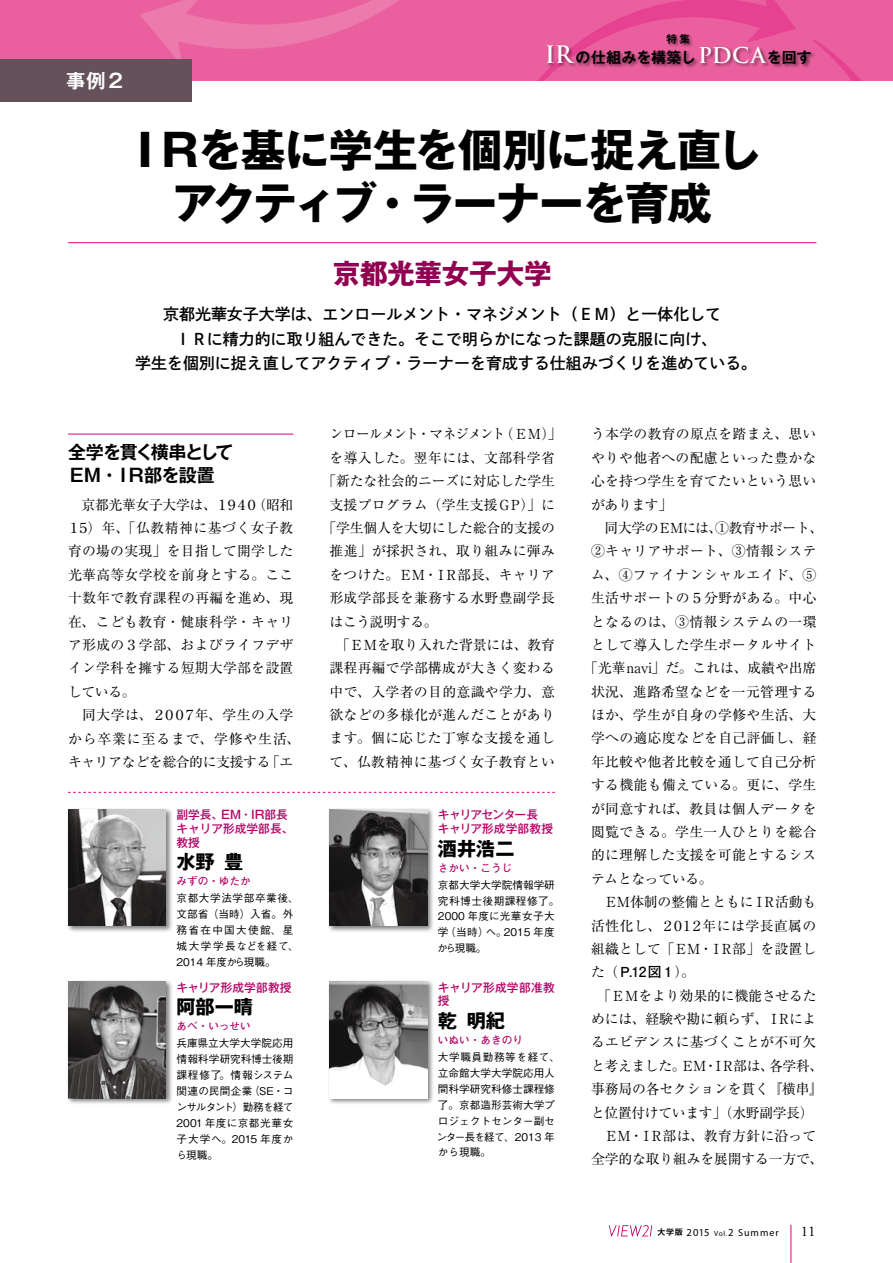
<style>
.page{position:relative;width:893px;height:1263px;background:#fff}
.page>*{position:absolute;margin:0;border:0;box-sizing:border-box;transform-origin:0 0}
.t1{font:700 44.7px/53.1px "Gothic MB101 Pro";letter-spacing:-.04em;color:#000;text-align:center}
.t2{font:700 27.6px "Gothic MB101 Pro";letter-spacing:-.01em;color:#910050}
.t3{font:700 19.2px "Gothic MB101 Pro";color:#000}
.t4{font:700 19.2px "Gothic MB101 Pro De";color:#fff}
.t5{font:700 18px/22.4px "Gothic MB101 Pro De";letter-spacing:-.075em;color:#000}
.t6{font:15.9px/24.5px "Shuei Go Kin Std B";color:#000;text-align:center}
.t7{font:700 14.85px "Gothic MB101 Pro De";letter-spacing:.005em;color:#000}
.t8{font:14.85px "Adobe Garamond Pro";color:#000}
.t9{font:13.8px/23.4px "Ryumin Pro";letter-spacing:.02em;color:#000}
.t10{font:13.8px/23.4px "Ryumin Pro";letter-spacing:-.01em;color:#000}
.t11{font:13.8px "Ryumin Pro";letter-spacing:-.025em;color:#000}
.t12{font:13.8px "Ryumin Pro";letter-spacing:-.09em;color:#000}
.t13{font:13.8px "Ryumin Pro";color:#000}
.t14{font:13.8px "Ryumin Pro";letter-spacing:-.005em;color:#000}
.t15{font:700 13.8px "Futo Go B101 Pro";color:#000}
.t16{font:500 11.7px/13.8px "Gothic MB101 Pro";color:#b60065}
.t17{font:500 11.7px/13.8px "Gothic MB101 Pro";letter-spacing:-.05em;color:#b60065}
.t18{font:500 11.7px/13.8px "Gothic MB101 Pro";letter-spacing:.025em;color:#b60065}
.t19{font:500 10.65px/15.9px "Gothic BBB Pro";color:#000}
.t20{font:500 10.65px/15.9px "Gothic BBB Pro";letter-spacing:.055em;color:#000}
.t21{font:700 10.65px "Futo Go B101 Pro";color:#b60065}
.t22{font:700 10.65px "Gothic MB101 Pro De";color:#000}
.t23{font:10.05px "Myriad Pro";letter-spacing:.1em;color:#000}
.s1{font-family:"Trajan Pro";font-size:23.4px;color:#fff}
.s2{font-family:"Trajan Pro";font-size:21.3px;color:#fff}
.s3{font-family:"Ryumin Pro";font-weight:400}
.s4{font-family:"Gothic MB101 Pro De";font-weight:700;font-size:7.95px}
.s5{font-size:10.65px}
.s6{font-size:7.5px}
</style>
<div class="page">
<div style="left:0;top:0;width:893px;height:81px;background:#ea609e"></div>
<svg style="left:140px;top:0;width:259px;height:73px"></svg>
<svg style="left:815px;top:40px;width:47px;height:41px"></svg>
<svg style="left:538px;top:0;width:258px;height:81px"></svg>
<hr style="left:791px;top:1225px;width:1px;height:38px;background:#e4007f">
<svg style="left:609px;top:1225px;width:43px;height:11px"></svg>
<div style="left:66px;top:807px;width:107px;height:126px;background:#000;opacity:.5"></div>
<img style="left:68px;top:809px;width:98px;height:117px">
<div style="left:66px;top:979px;width:107px;height:126px;background:#000;opacity:.5"></div>
<img style="left:68px;top:981px;width:98px;height:117px">
<svg style="left:68px;top:792px;width:487px;height:1px"></svg>
<div style="left:327px;top:807px;width:107px;height:126px;background:#000;opacity:.5"></div>
<img style="left:330px;top:809px;width:97px;height:117px">
<div style="left:327px;top:979px;width:107px;height:126px;background:#000;opacity:.5"></div>
<img style="left:330px;top:981px;width:97px;height:117px">
<div style="left:545px;top:33px;width:270px;height:36px;background:#000;opacity:.5"></div>
<div style="left:0;top:60px;width:191px;height:42px;background:#645159"></div>
<hr style="left:68px;top:242px;width:748px;height:1px;background:#e4007f">
<hr style="left:68px;top:434px;width:225px;height:1px;background:#e4007f">
<h3 class="t4" style="left:66px;top:65px;width:61px">事例２</h3>
<p class="t22" style="left:666px;top:30px;width:25px">特集</p>
<p class="t7" style="left:545px;top:45px;width:268px"><span class="s1">IR</span> の仕組みを構築し <span class="s2">PDCA</span>を回す</p>
<h1 class="t1" style="left:123px;top:118px;width:640px">ＩＲを基に学生を個別に捉え直しアクティブ・ラーナーを育成</h1>
<h2 class="t2" style="left:333px;top:250px;width:220px">京都光華女子大学</h2>
<p class="t6" style="left:135px;top:302px;width:623px">京都光華女子大学は、エンロールメント・マネジメント（ＥＭ）と一体化して<br>ＩＲに精力的に取り組んできた。そこで明らかになった課題の克服に向け、<br>学生を個別に捉え直してアクティブ・ラーナーを育成する仕組みづくりを進めている。</p>
<h3 class="t5" style="left:68px;top:439px;width:167px">全学を貫く横串として<br>ＥＭ・ＩＲ部を設置</h3>
<p class="t9" style="left:67px;top:492px;width:235px">　京都光華女子大学は、１９４０（昭和<br>１５）年、「仏教精神に基づく女子教育の場の実現」を目指して開学した光華高等女学校を前身とする。ここ十数年で教育課程の再編を進め、現在、こども教育・健康科学・キャリア形成の３学部、およびライフデザイン学科を擁する短期大学部を設置している。<br>　同大学は、２００７年、学生の入学から卒業に至るまで、学修や生活、キャリアなどを総合的に支援する「エ</p>
<p class="t16" style="left:176px;top:806px;width:118px">副学長、ＥＭ・ＩＲ部長キャリア形成学部長、教授</p>
<h3 class="t3" style="left:176px;top:846px;width:68px">水野豊</h3>
<p class="t21" style="left:176px;top:873px;width:76px">みずの・ゆたか</p>
<p class="t20" style="left:176px;top:889px;width:124px">京都大学法学部卒業後、文部省（当時）入省。外務省在中国大使館、星城大学学長などを経て、<br>2014 年度から現職。</p>
<p class="t16" style="left:176px;top:979px;width:117px">キャリア形成学部教授</p>
<h3 class="t3" style="left:176px;top:991px;width:78px">阿部一晴</h3>
<p class="t21" style="left:176px;top:1017px;width:76px">あべ・いっせい</p>
<p class="t19" style="left:176px;top:1034px;width:118px;text-align:justify">兵庫県立大学大学院応用情報科学研究科博士後期課程修了。情報システム関連の民間企業（SE・コンサルタント）勤務を経て2001 年度に京都光華女子大学へ。2015 年度から現職。</p>
<p class="t12" style="left:330px;top:423px;width:234px">ンロールメント・マネジメント（ＥＭ）」</p>
<p class="t9" style="left:330px;top:445px;width:227px">を導入した。翌年には、文部科学省</p>
<p class="t10" style="left:323px;top:468px;width:234px">「新たな社会的ニーズに対応した学生</p>
<p class="t9" style="left:330px;top:492px;width:227px">支援プログラム（学生支援ＧＰ）」に</p>
<p class="t10" style="left:323px;top:515px;width:234px">「学生個人を大切にした総合的支援の</p>
<p class="t9" style="left:330px;top:539px;width:227px">推進」が採択され、取り組みに弾み</p>
<p class="t9" style="left:330px;top:562px;width:227px">をつけた。ＥＭ・ＩＲ部長、キャリア</p>
<p class="t9" style="left:330px;top:585px;width:227px">形成学部長を兼務する水野豊副学長</p>
<p class="t11" style="left:330px;top:610px;width:110px">はこう説明する。</p>
<p class="t10" style="left:330px;top:632px;width:227px">　「ＥＭを取り入れた背景には、教育</p>
<p class="t9" style="left:330px;top:655px;width:227px">課程再編で学部構成が大きく変わる</p>
<p class="t9" style="left:330px;top:679px;width:227px">中で、入学者の目的意識や学力、意</p>
<p class="t9" style="left:330px;top:702px;width:227px">欲などの多様化が進んだことがあり</p>
<p class="t9" style="left:330px;top:726px;width:227px">ます。個に応じた丁寧な支援を通し</p>
<p class="t9" style="left:330px;top:749px;width:227px">て、仏教精神に基づく女子教育とい</p>
<p class="t17" style="left:438px;top:806px;width:117px">キャリアセンター長<br>キャリア形成学部教授</p>
<h3 class="t3" style="left:438px;top:832px;width:78px">酒井浩二</h3>
<p class="t21" style="left:438px;top:859px;width:76px">さかい・こうじ</p>
<p class="t19" style="left:437px;top:875px;width:124px">京都大学大学院情報学研究科博士後期課程修了。<br>2000 年度に光華女子大学（当時）へ。2015 年度から現職。</p>
<p class="t18" style="left:438px;top:979px;width:118px">キャリア形成学部准教授</p>
<h3 class="t3" style="left:438px;top:1004px;width:68px">乾明紀</h3>
<p class="t21" style="left:438px;top:1031px;width:87px">いぬい・あきのり</p>
<p class="t19" style="left:437px;top:1047px;width:125px">大学職員勤務等を経て、立命館大学大学院応用人間科学研究科修士課程修了。京都造形芸術大学プロジェクトセンター副センター長を経て、2013 年から現職。</p>
<p class="t9" style="left:591px;top:422px;width:227px">う本学の教育の原点を踏まえ、思い</p>
<p class="t9" style="left:591px;top:445px;width:227px">やりや他者への配慮といった豊かな</p>
<p class="t9" style="left:591px;top:468px;width:227px">心を持つ学生を育てたいという思い</p>
<p class="t9" style="left:591px;top:492px;width:83px">があります」</p>
<p class="t11" style="left:591px;top:517px;width:234px">　同大学のＥＭには、①教育サポート、</p>
<p class="t9" style="left:591px;top:539px;width:227px">②キャリアサポート、③情報システ</p>
<p class="t9" style="left:591px;top:562px;width:227px">ム、④ファイナンシャルエイド、⑤</p>
<p class="t9" style="left:591px;top:585px;width:227px">生活サポートの５分野がある。中心</p>
<p class="t9" style="left:591px;top:609px;width:227px">となるのは、③情報システムの一環</p>
<p class="t9" style="left:591px;top:632px;width:227px">として導入した学生ポータルサイト</p>
<p class="t13" style="left:584px;top:657px;width:234px">「光華navi」だ。これは、成績や出席</p>
<p class="t9" style="left:591px;top:679px;width:227px">状況、進路希望などを一元管理する</p>
<p class="t9" style="left:591px;top:702px;width:227px">ほか、学生が自身の学修や生活、大</p>
<p class="t9" style="left:591px;top:726px;width:227px">学への適応度などを自己評価し、経</p>
<p class="t9" style="left:591px;top:749px;width:227px">年比較や他者比較を通して自己分析</p>
<p class="t9" style="left:591px;top:772px;width:227px">する機能も備えている。更に、学生</p>
<p class="t9" style="left:591px;top:796px;width:227px">が同意すれば、教員は個人データを</p>
<p class="t9" style="left:591px;top:819px;width:227px">閲覧できる。学生一人ひとりを総合</p>
<p class="t9" style="left:591px;top:842px;width:227px">的に理解した支援を可能とするシス</p>
<p class="t11" style="left:591px;top:868px;width:123px">テムとなっている。</p>
<p class="t14" style="left:591px;top:891px;width:227px">　ＥＭ体制の整備とともにＩＲ活動も</p>
<p class="t9" style="left:591px;top:913px;width:227px">活性化し、２０１２年には学長直属の</p>
<p class="t9" style="left:591px;top:936px;width:227px">組織として「ＥＭ・ＩＲ部」を設置し</p>
<p class="t15" style="left:591px;top:961px;width:105px"><span class="s3">た（</span>Ｐ．12図１<span class="s3">）。</span></p>
<p class="t10" style="left:591px;top:983px;width:234px">　「ＥＭをより効果的に機能させるためには、経験や勘に頼らず、ＩＲによるエビデンスに基づくことが不可欠と考えました。ＥＭ・ＩＲ部は、各学科、事務局の各セクションを貫く『横串』と位置付けています」（水野副学長）　ＥＭ・ＩＲ部は、教育方針に沿って全学的な取り組みを展開する一方で、</p>
<p class="t23" style="left:657px;top:1226px;width:123px"><span class="s4">大学版</span> <span class="s5">2015</span> <span class="s6">Vol.</span><span class="s5">2</span> Summer</p>
<p class="t8" style="left:801px;top:1222px;width:16px">11</p>
</div>
